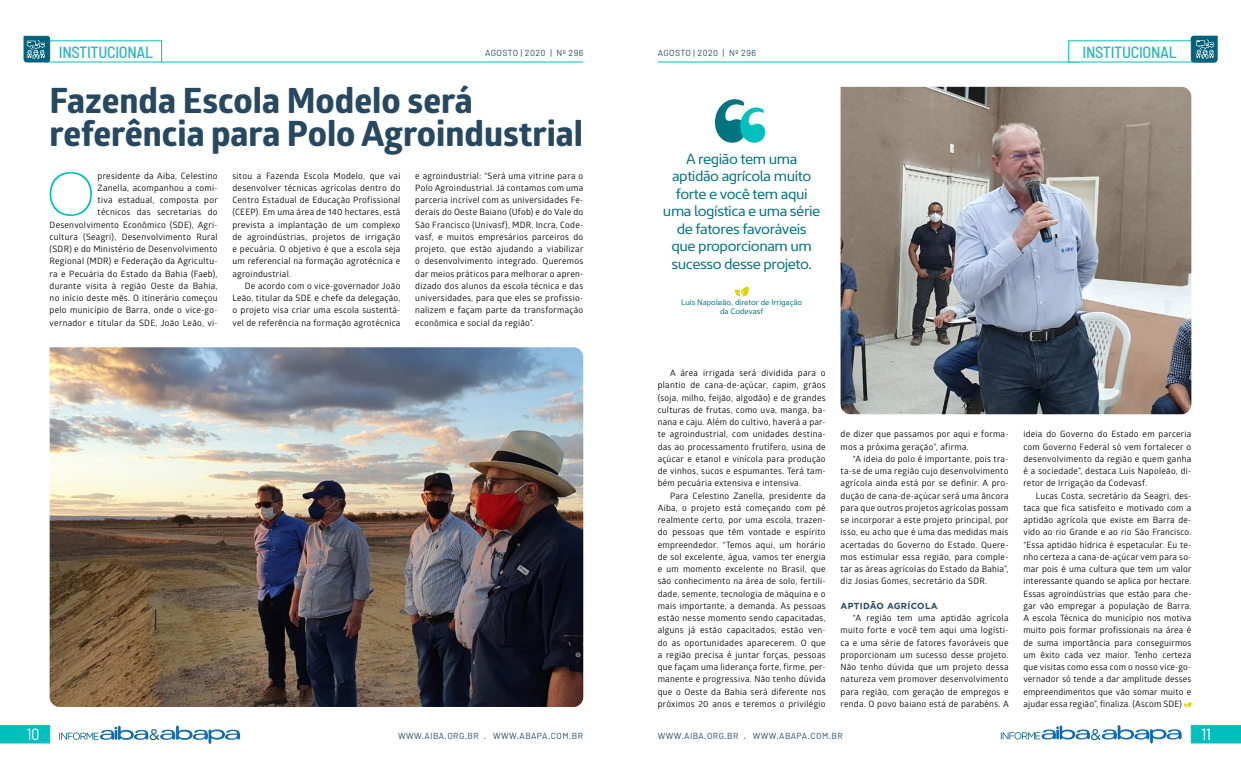
<style>
.page{position:relative;width:1241px;height:769px;background:#fff}
.page>*{position:absolute;margin:0;border:0;box-sizing:border-box;transform-origin:0 0}
.t1{font:200 62.04px "Kyrial Display Pro";color:#00c0be}
.t2{font:700 34.91px/33.5px "Globerx";color:#264861}
.t3{font:500 semi-condensed 16.19px "Barlow";letter-spacing:-.02em;color:#2eb6b8}
.t4{font:semi-condensed 16.19px "Barlow";color:#fff}
.t5{font:15.4px "Gotham Rounded";color:#00617a}
.t6{font:14.88px/17.5px "Kyrial Sans Pro";letter-spacing:-.03em;color:#007580;text-align:center}
.t7{font:8.75px/12.2px "Glober";letter-spacing:.03em;color:#000;text-align:justify}
.t8{font:8.75px "Barlow";letter-spacing:.05em;color:#264861}
.t9{font:700 8.75px "Gotham";letter-spacing:.03em;color:#264861}
.t10{font:7.88px/8.8px "Kyrial Sans Pro";color:#007580;text-align:center}
</style>
<div class="page">
<svg style="left:0;top:725px;width:50px;height:18px"></svg>
<svg style="left:1190px;top:725px;width:50px;height:18px"></svg>
<hr style="left:162px;top:62px;width:421px;height:1px;background:#00c0be">
<hr style="left:657px;top:62px;width:421px;height:1px;background:#00c0be">
<svg style="left:160px;top:725px;width:80px;height:19px"></svg>
<svg style="left:59px;top:725px;width:90px;height:15px"></svg>
<svg style="left:1101px;top:725px;width:80px;height:19px"></svg>
<svg style="left:1000px;top:725px;width:90px;height:15px"></svg>
<img style="left:50px;top:347px;width:533px;height:360px">
<img style="left:840px;top:87px;width:351px;height:327px">
<svg style="left:1184px;top:702px;width:7px;height:5px"></svg>
<svg style="left:734px;top:287px;width:14px;height:10px"></svg>
<svg style="left:715px;top:99px;width:50px;height:44px"></svg>
<svg style="left:23px;top:36px;width:27px;height:26px"></svg>
<svg style="left:1190px;top:36px;width:27px;height:26px"></svg>
<h3 class="t3" style="left:59px;top:42px;width:96px">INSTITUCIONAL</h3>
<h2 class="t2" style="left:50px;top:83px;width:535px">Fazenda Escola Modelo será referência para Polo Agroindustrial</h2>
<h1 class="t1" style="left:46px;top:150px;width:51px">O</h1>
<p class="t8" style="left:485px;top:47px;width:100px">AGOSTO | 2020 | Nº 296</p>
<p class="t8" style="left:657px;top:47px;width:100px">AGOSTO | 2020 | Nº 296</p>
<h3 class="t6" style="left:663px;top:149px;width:159px">A região tem uma aptidão agrícola muito forte e você tem aqui uma logística e uma série de fatores favoráveis que proporcionam um sucesso desse projeto.</h3>
<p class="t10" style="left:681px;top:298px;width:122px">Luís Napoleão, diretor de Irrigação da Codevasf</p>
<p class="t7" style="left:415px;top:169px;width:170px">e agroindustrial: “Será uma vitrine para o Polo Agroindustrial. Já contamos com uma parceria incrível com as universidades Fe&shy;derais do Oeste Baiano (Ufob) e do Vale do São Francisco (Univasf), MDR, Incra, Code&shy;vasf, e muitos empresários parceiros do projeto, que estão ajudando a viabilizar o desenvolvimento integrado. Queremos dar meios práticos para melhorar o apren&shy;dizado dos alunos da escola técnica e das universidades, para que eles se profissio&shy;nalizem e façam parte da transformação econômica e social da região”.</p>
<p class="t7" style="left:50px;top:169px;width:170px;text-align:right">presidente da Aiba, Celestino<br>Zanella, acompanhou a comi-<br>tiva estadual, composta por<br>técnicos das secretarias do Desenvolvimento Econômico (SDE), Agri&shy;cultura (Seagri), Desenvolvimento Rural (SDR) e do Ministério de Desenvolvimento Regional (MDR) e Federação da Agricultu&shy;ra e Pecuária do Estado da Bahia (Faeb), durante visita à região Oeste da Bahia, no início deste mês. O itinerário começou pelo município de Barra, onde o vice-go&shy;vernador e titular da SDE, João Leão, vi-</p>
<p class="t7" style="left:232px;top:169px;width:169px">sitou a Fazenda Escola Modelo, que vai desenvolver técnicas agrícolas dentro do Centro Estadual de Educação Profissional (CEEP). Em uma área de 140 hectares, está prevista a implantação de um complexo de agroindústrias, projetos de irrigação e pecuária. O objetivo é que a escola seja um referencial na formação agrotécnica e agroindustrial.</p>
<p class="t7" style="left:232px;top:279px;width:169px;text-indent:12px">De acordo com o vice-governador João Leão, titular da SDE e chefe da delegação, o projeto visa criar uma escola sustentá&shy;vel de referência na formação agrotécnica</p>
<h3 class="t3" style="left:1082px;top:42px;width:96px">INSTITUCIONAL</h3>
<p class="t7" style="left:657px;top:367px;width:169px;text-indent:12px">A área irrigada será dividida para o plantio de cana-de-açúcar, capim, grãos (soja, milho, feijão, algodão) e de grandes culturas de frutas, como uva, manga, ba&shy;nana e caju. Além do cultivo, haverá a par&shy;te agroindustrial, com unidades destina&shy;das ao processamento frutífero, usina de açúcar e etanol e vinícola para produção de vinhos, sucos e espumantes. Terá tam&shy;bém pecuária extensiva e intensiva.</p>
<p class="t7" style="left:657px;top:489px;width:169px;text-indent:12px">Para Celestino Zanella, presidente da Aiba, o projeto está começando com pé realmente certo, por uma escola, trazen&shy;do pessoas que têm vontade e espírito empreendedor. “Temos aqui, um horário de sol excelente, água, vamos ter energia e um momento excelente no Brasil, que são conhecimento na área de solo, fertili&shy;dade, semente, tecnologia de máquina e o mais importante, a demanda. As pessoas estão nesse momento sendo capacitadas, alguns já estão capacitados, estão ven&shy;do as oportunidades aparecerem. O que a região precisa é juntar forças, pessoas que façam uma liderança forte, firme, per&shy;manente e progressiva. Não tenho dúvida que o Oeste da Bahia será diferente nos próximos 20 anos e teremos o privilégio</p>
<p class="t7" style="left:840px;top:428px;width:169px">de dizer que passamos por aqui e forma&shy;mos a próxima geração”, afirma.</p>
<p class="t7" style="left:840px;top:452px;width:169px;text-indent:12px">“A ideia do polo é importante, pois tra&shy;ta-se de uma região cujo desenvolvimento agrícola ainda está por se definir. A pro&shy;dução de cana-de-açúcar será uma âncora para que outros projetos agrícolas possam se incorporar a este projeto principal, por isso, eu acho que é uma das medidas mais acertadas do Governo do Estado. Quere&shy;mos estimular essa região, para comple&shy;tar as áreas agrícolas do Estado da Bahia”, diz Josias Gomes, secretário da SDR.</p>
<p class="t9" style="left:840px;top:600px;width:98px">APTIDÃO AGRÍCOLA</p>
<p class="t7" style="left:840px;top:612px;width:170px;text-indent:12px">“A região tem uma aptidão agrícola muito forte e você tem aqui uma logísti&shy;ca e uma série de fatores favoráveis que proporcionam um sucesso desse projeto.<br>Não tenho dúvida que um projeto dessa natureza vem promover desenvolvimento para região, com geração de empregos e renda. O povo baiano está de parabéns. A</p>
<p class="t7" style="left:1023px;top:428px;width:169px">ideia do Governo do Estado em parceria com Governo Federal só vem fortalecer o desenvolvimento da região e quem ganha é a sociedade”, destaca Luís Napoleão, di&shy;retor de Irrigação da Codevasf.</p>
<p class="t7" style="left:1023px;top:489px;width:170px;text-indent:12px">Lucas Costa, secretário da Seagri, des&shy;taca que fica satisfeito e motivado com a aptidão agrícola que existe em Barra de&shy;vido ao rio Grande e ao rio São Francisco. “Essa aptidão hídrica é espetacular. Eu te&shy;nho certeza a cana-de-açúcar vem para so&shy;mar pois é uma cultura que tem um valor interessante quando se aplica por hectare.<br>Essas agroindústrias que estão para che&shy;gar vão empregar a população de Barra.<br>A escola Técnica do município nos motiva muito pois formar profissionais na área é de suma importância para conseguirmos um êxito cada vez maior. Tenho certeza que visitas como essa com o nosso vice-go&shy;vernador só tende a dar amplitude desses empreendimentos que vão somar muito e ajudar essa região”, finaliza. (Ascom SDE)</p>
<h3 class="t4" style="left:27px;top:724px;width:14px">10</h3>
<h3 class="t5" style="left:149px;top:725px;width:12px">&amp;</h3>
<h3 class="t5" style="left:1090px;top:725px;width:12px">&amp;</h3>
<h3 class="t4" style="left:1201px;top:724px;width:11px">11</h3>
<p class="t8" style="left:398px;top:730px;width:187px">WWW.AIBA.ORG.BR . WWW.ABAPA.COM.BR</p>
<p class="t8" style="left:657px;top:730px;width:187px">WWW.AIBA.ORG.BR . WWW.ABAPA.COM.BR</p>
</div>
